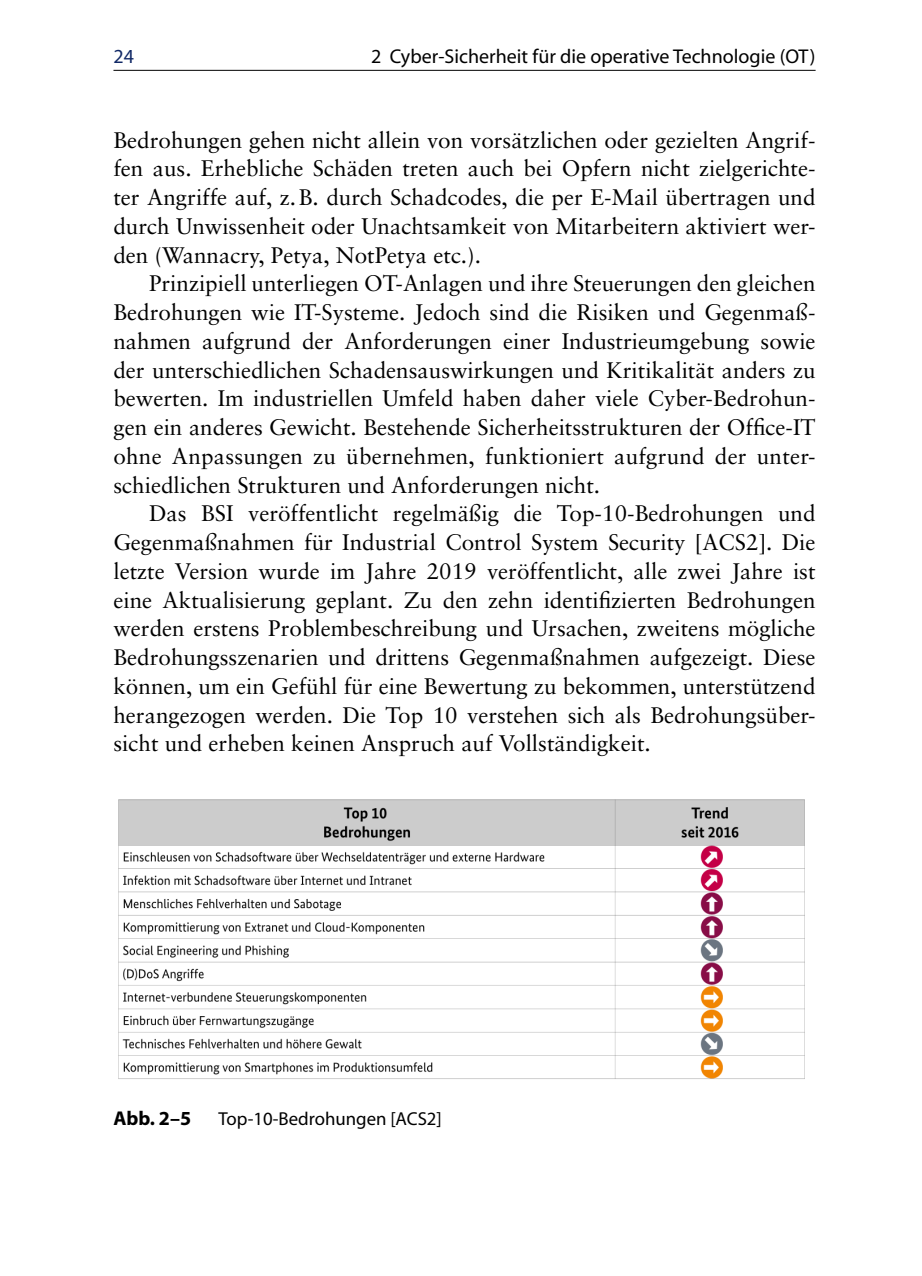
<style>
.page{position:relative;width:922px;height:1276px;background:#fff}
.page>*{position:absolute;margin:0;border:0;box-sizing:border-box;transform-origin:0 0}
.Standard_Folge{font:22.5px/28.8px "Sabon";color:#000;text-align:justify}
.Kopzeile_Schwarz{font:20px "Myriad";color:#000}
.Bu{font:700 20px "Myriad Pro";color:#000}
.t1{font:20px "Myriad";color:#112966}
.Bu-2{font:18.75px "Myriad Pro";color:#000}
</style>
<div class="page">
<hr style="left:113px;top:70px;width:702px;height:1px;background:#000">
<img style="left:118px;top:799px;width:687px;height:280px">
<p class="t1" style="left:113px;top:46px;width:22px">24</p>
<p class="Kopzeile_Schwarz" style="left:371px;top:46px;width:446px">2 Cyber-Sicherheit für die operative Technologie (OT)</p>
<p class="Standard_Folge" style="left:113px;top:125px;width:703px">Bedrohungen gehen nicht allein von vorsätzlichen oder gezielten Angrif&shy;fen aus. Erhebliche Schäden treten auch bei Opfern nicht zielgerichte&shy;ter Angriffe auf, z.B. durch Schadcodes, die per E-Mail übertragen und durch Unwissenheit oder Unachtsamkeit von Mitarbeitern aktiviert wer&shy;den (Wannacry, Petya, NotPetya etc.).</p>
<p class="Standard_Folge" style="left:113px;top:269px;width:703px;text-indent:35px">Prinzipiell unterliegen OT-Anlagen und ihre Steuerungen den gleichen Bedrohungen wie IT-Systeme. Jedoch sind die Risiken und Gegenmaß&shy;nahmen aufgrund der Anforderungen einer Industrieumgebung sowie der unterschiedlichen Schadensauswirkungen und Kritikalität anders zu bewerten. Im industriellen Umfeld haben daher viele Cyber-Bedrohun&shy;gen ein anderes Gewicht. Bestehende Sicherheitsstrukturen der Office-IT ohne Anpassungen zu übernehmen, funktioniert aufgrund der unter&shy;schiedlichen Strukturen und Anforderungen nicht.</p>
<p class="Standard_Folge" style="left:113px;top:499px;width:703px;text-indent:35px">Das BSI veröffentlicht regelmäßig die Top-10-Bedrohungen und Gegenmaßnahmen für Industrial Control System Security [ACS2]. Die letzte Version wurde im Jahre 2019 veröffentlicht, alle zwei Jahre ist eine Aktualisierung geplant. Zu den zehn identifizierten Bedrohungen werden erstens Problembeschreibung und Ursachen, zweitens mögliche Bedrohungsszenarien und drittens Gegenmaßnahmen aufgezeigt. Diese können, um ein Gefühl für eine Bewertung zu bekommen, unterstützend herangezogen werden. Die Top 10 verstehen sich als Bedrohungsüber&shy;sicht und erheben keinen Anspruch auf Vollständigkeit.</p>
<p class="Bu" style="left:113px;top:1105px;width:79px">Abb. 2–5</p>
<p class="Bu-2" style="left:218px;top:1107px;width:225px">Top-10-Bedrohungen [ACS2]</p>
</div>
